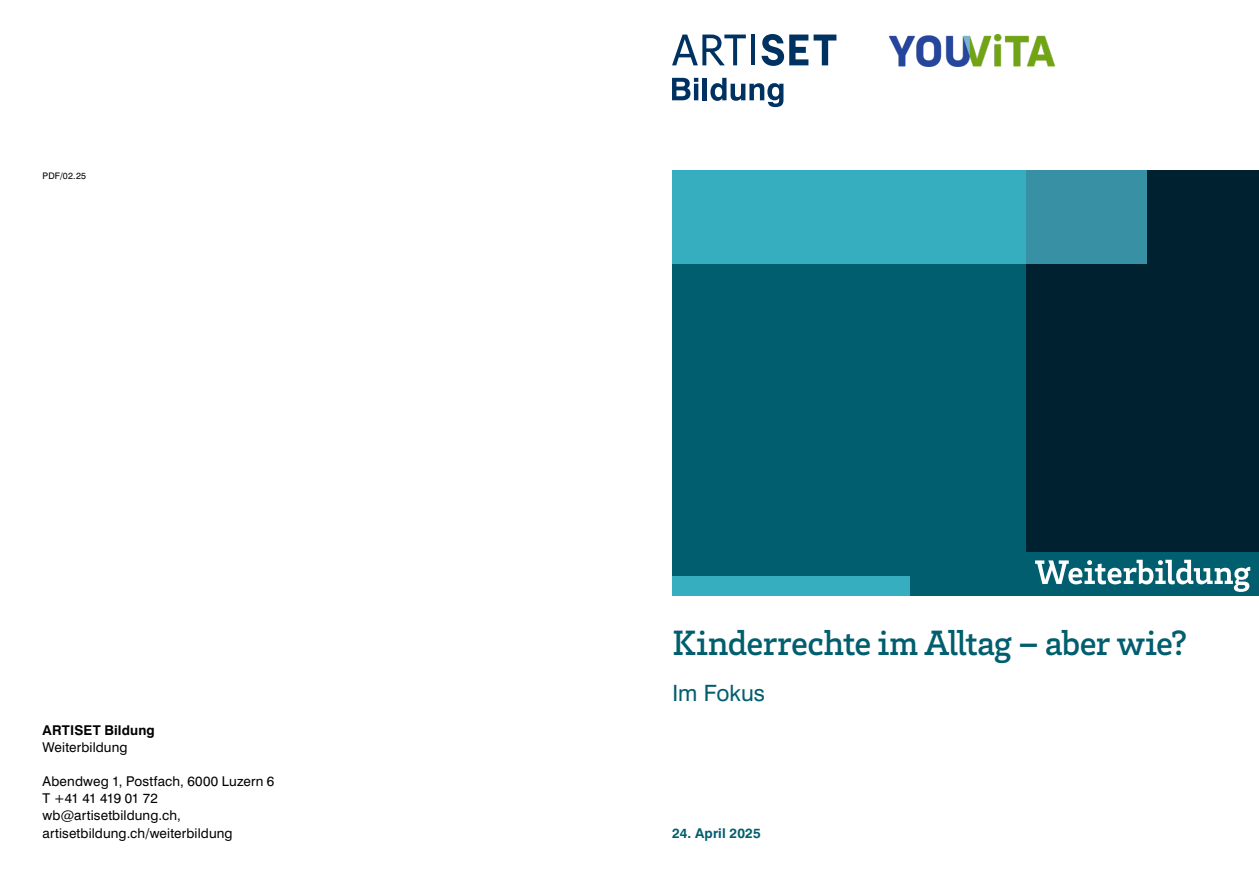
<style>
.page{position:relative;width:1259px;height:893px;background:#fff}
.page>*{position:absolute;margin:0;border:0;box-sizing:border-box;transform-origin:0 0}
.t1{font:500 36px "Brix Slab";letter-spacing:-.02em;color:#005e6e}
.t2{font:22.5px "Swiss 721 BT";color:#005e6e}
.t3{font:13.5px/17.1px "Swiss 721 BT";letter-spacing:.01em;color:#000}
.t4{font:700 13.5px "Swiss 721 BT";letter-spacing:.015em;color:#000}
.t5{font:700 13.5px "Swiss 721 BT";letter-spacing:.015em;color:#005e6e}
.t6{font:9px "Swiss 721 BT";letter-spacing:.025em;color:#000}
</style>
<div class="page">
<hr style="left:751px;top:35px;width:4px;height:30px;background:#003261">
<svg style="left:761px;top:34px;width:75px;height:32px"></svg>
<svg style="left:672px;top:35px;width:74px;height:30px"></svg>
<svg style="left:672px;top:78px;width:26px;height:22px"></svg>
<div style="left:702px;top:78px;width:5px;height:22px;background:#003261"></div>
<svg style="left:710px;top:78px;width:73px;height:29px"></svg>
<img style="left:890px;top:34px;width:164px;height:32px">
<div style="left:672px;top:170px;width:587px;height:425px;background:#005e6f"></div>
<div style="left:1026px;top:170px;width:233px;height:382px;background:#002230"></div>
<svg style="left:672px;top:170px;width:475px;height:94px;background:#37a6b8"></svg>
<div style="left:672px;top:576px;width:238px;height:19px;background:#37aec0"></div>
<svg style="left:1035px;top:560px;width:215px;height:32px"></svg>
<p class="t6" style="left:43px;top:170px;width:45px">PDF/02.25</p>
<p class="t4" style="left:43px;top:722px;width:114px">ARTISET Bildung</p>
<p class="t3" style="left:43px;top:738px;width:87px">Weiterbildung</p>
<p class="t3" style="left:43px;top:773px;width:233px">Abendweg 1, Postfach, 6000 Luzern 6<br>T +41 41 419 01 72 wb@artisetbildung.ch, artisetbildung.ch/weiterbildung</p>
<h1 class="t1" style="left:672px;top:620px;width:516px">Kinderrechte im Alltag – aber wie?</h1>
<h2 class="t2" style="left:672px;top:679px;width:94px">Im Fokus</h2>
<p class="t5" style="left:672px;top:824px;width:90px">24. April 2025</p>
</div>
